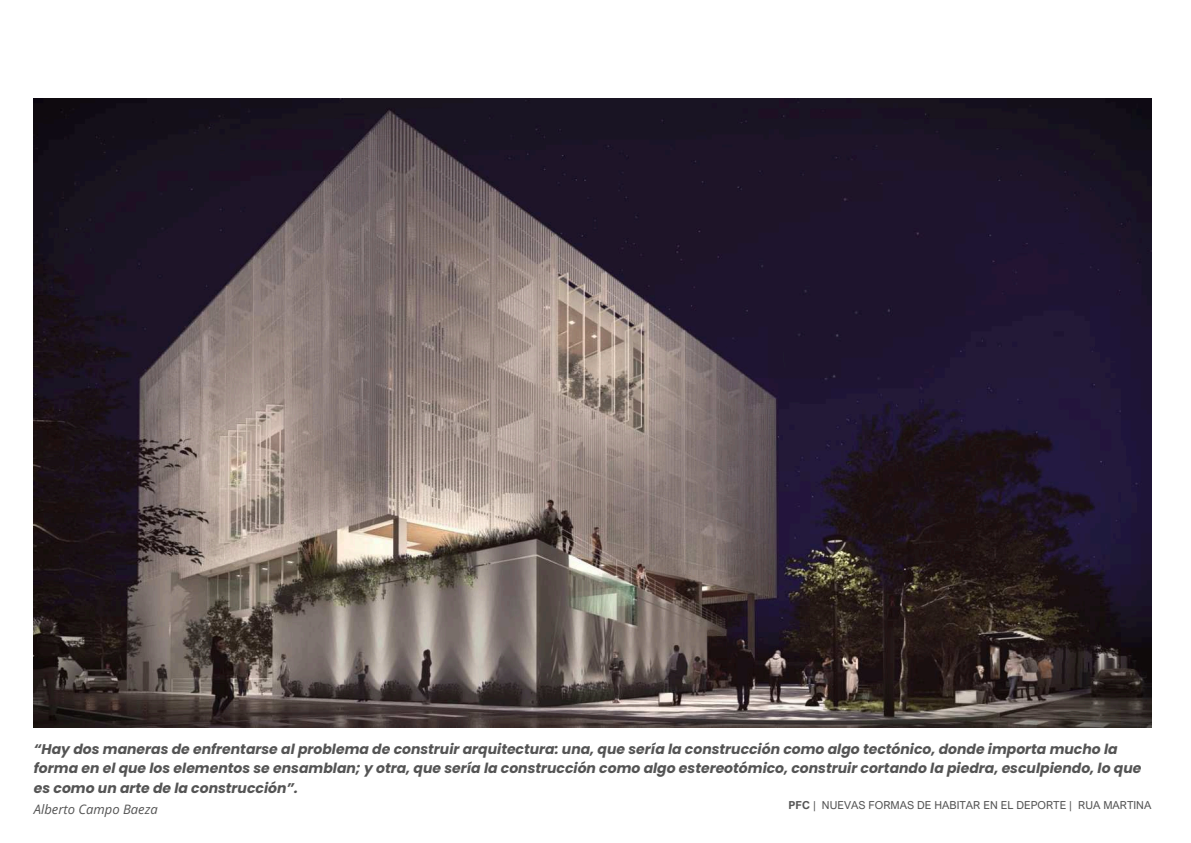
<style>
.page{position:relative;width:1191px;height:843px;background:#fff}
.page>*{position:absolute;margin:0;border:0;box-sizing:border-box;transform-origin:0 0}
.t1{font:italic 700 14px/19.5px "Poppins";color:#545454}
.t2{font:italic 13px "Open Sans";color:#545454}
.t3{font:11px "Arial Nova";color:#545454}
.s1{font-weight:700}
</style>
<div class="page">
<img style="left:34px;top:98px;width:1117px;height:629px">
<p class="t1" style="left:34px;top:739px;width:1108px">&lt;Hay dos maneras de enfrentarse al problema de construir arquitectura: una, que sería la construcción como algo tectónico, donde importa mucho la forma en el que los elementos se ensamblan; y otra, que sería la construcción como algo estereotómico, construir cortando la piedra, esculpiendo, lo que es como un arte de la construcción=.</p>
<p class="t2" style="left:34px;top:800px;width:125px">Alberto Campo Baeza</p>
<p class="t3" style="left:788px;top:798px;width:364px"><span class="s1">PFC</span> | NUEVAS FORMAS DE HABITAR EN EL DEPORTE | RUA MARTINA</p>
</div>
